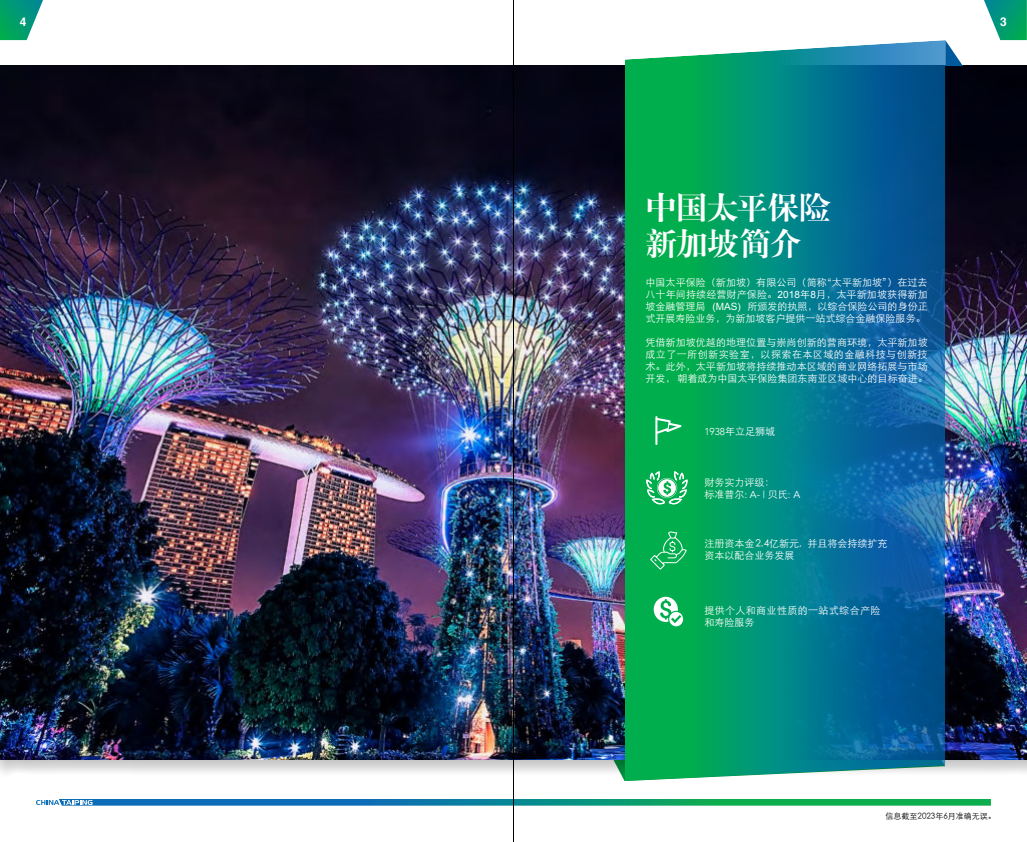
<style>
.page{position:relative;width:1027px;height:842px;background:#fff}
.page>*{position:absolute;margin:0;border:0;box-sizing:border-box;transform-origin:0 0}
.t1{font:32px/36px "H Ya 4 gj";letter-spacing:-.03em;color:#fff}
.t2{font:700 12px "Helvetica";color:#fff}
.t3{font:10px/12px "ST Xihei";color:#fff}
.t4{font:10px/12px "ST Xihei";letter-spacing:.035em;color:#fff}
.t5{font:8px "ST Xihei";color:#000}
.s1{font-family:"Arial"}
.s2{font-family:"Avenir";font-weight:300}
.s3{font-family:"Avenir"}
</style>
<div class="page">
<svg style="left:36px;top:799px;width:954px;height:7px;background:#1d948f"></svg>
<img style="left:0;top:66px;width:1026px;height:694px">
<svg style="left:944px;top:40px;width:18px;height:26px"></svg>
<svg style="left:624px;top:40px;width:320px;height:741px;background:#09887f"></svg>
<svg style="left:649px;top:530px;width:38px;height:41px;background:#20b863"></svg>
<svg style="left:655px;top:416px;width:26px;height:29px"></svg>
<svg style="left:653px;top:597px;width:30px;height:29px"></svg>
<svg style="left:646px;top:471px;width:41px;height:33px"></svg>
<svg style="left:0;top:0;width:43px;height:40px"></svg>
<svg style="left:984px;top:0;width:42px;height:40px"></svg>
<hr style="left:513px;top:0;width:1px;height:842px;background:#000">
<p class="t2" style="left:20px;top:17px;width:8px">4</p>
<p class="t2" style="left:999px;top:17px;width:8px">3</p>
<h1 class="t1" style="left:645px;top:190px;width:187px">中国太平保险新加坡简介</h1>
<p class="t3" style="left:645px;top:276px;width:284px;text-align:justify">中国太平保险（新加坡）有限公司（简称“太平新加坡”）在过去八十年间持续经营财产保险。<span class="s1">2018</span>年<span class="s1">8</span>月，太平新加坡获得新加坡金融管理局 <span class="s1">(MAS)</span> 所颁发的执照，以综合保险公司的身份正式开展寿险业务，为新加坡客户提供一站式综合金融保险服务。</p>
<p class="t3" style="left:645px;top:336px;width:284px;text-align:justify">凭借新加坡优越的地理位置与崇尚创新的营商环境，太平新加坡成立了一所创新实验室，以探索在本区域的金融科技与创新技术。此外，太平新加坡将持续推动本区域的商业网络拓展与市场开发， 朝着成为中国太平保险集团东南亚区域中心的目标奋进。</p>
<p class="t3" style="left:704px;top:425px;width:72px"><span class="s2">1938</span>年立足狮城</p>
<p class="t3" style="left:704px;top:477px;width:97px">财务实力评级：<br>标准普尔<span class="s3">: A- |</span> 贝氏<span class="s2">:</span> <span class="s3">A</span></p>
<p class="t3" style="left:704px;top:537px;width:184px">注册资本金2.4亿新元, 并且将会持续扩充资本以配合业务发展</p>
<p class="t4" style="left:704px;top:604px;width:177px">提供个人和商业性质的一站式综合产险和寿险服务</p>
<p class="t5" style="left:885px;top:812px;width:112px">信息截至2023年6月准确无误。</p>
</div>
